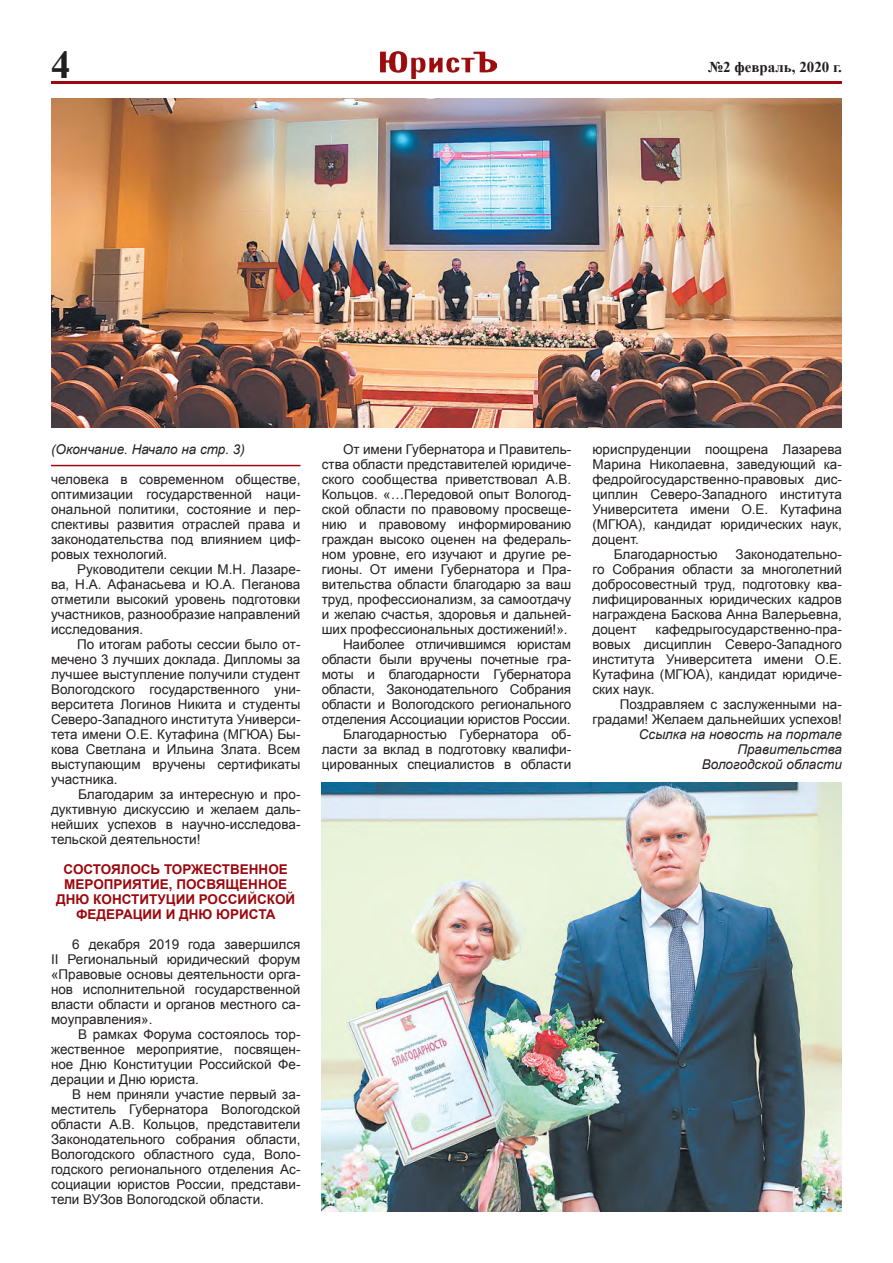
<style>
.page{position:relative;width:893px;height:1263px;background:#fff}
.page>*{position:absolute;margin:0;border:0;box-sizing:border-box;transform-origin:0 0}
.t1{font:700 39.15px "Times New Roman";color:#231f20}
.t2{font:700 15px "Times New Roman";color:#231f20}
.Основной{font:13.5px/15px "Arial";color:#231f20;text-align:justify}
.Основной-2{font:700 13.5px/15px "Arial";color:#9d070d;text-align:center}
.Основной-3{font:italic 13.5px "Arial";color:#231f20}
</style>
<div class="page">
<img style="left:381px;top:51px;width:115px;height:28px">
<hr style="left:51px;top:81px;width:791px;height:3px;background:#9d070d">
<img style="left:322px;top:782px;width:520px;height:430px">
<img style="left:51px;top:99px;width:791px;height:328px">
<hr style="left:51px;top:465px;width:249px;height:1px;background:#9d070d">
<p class="t1" style="left:51px;top:37px;width:21px">4</p>
<p class="t2" style="left:708px;top:57px;width:135px">№2 февраль, 2020 г.</p>
<p class="Основной-3" style="left:51px;top:441px;width:195px">(Окончание. Начало на стр. 3)</p>
<p class="Основной" style="left:51px;top:472px;width:251px">человека в современном обществе, оптимизации государственной наци&shy;ональной политики, состояние и пер&shy;спективы развития отраслей права и законодательства под влиянием циф&shy;ровых технологий.</p>
<p class="Основной" style="left:51px;top:562px;width:251px;text-indent:26px">Руководители секции М.Н. Лазаре&shy;ва, Н.А. Афанасьева и Ю.А. Пеганова отметили высокий уровень подготовки участников, разнообразие направлений исследования.</p>
<p class="Основной" style="left:51px;top:637px;width:251px;text-indent:26px">По итогам работы сессии было от&shy;мечено 3 лучших доклада. Дипломы за лучшее выступление получили студент Вологодского государственного уни&shy;верситета Логинов Никита и студенты Северо-Западного института Универси&shy;тета имени О.Е. Кутафина (МГЮА) Бы&shy;кова Светлана и Ильина Злата. Всем выступающим вручены сертификаты участника.</p>
<p class="Основной" style="left:51px;top:787px;width:251px;text-indent:27px">Благодарим за интересную и про&shy;дуктивную дискуссию и желаем даль&shy;нейших успехов в научно-исследова&shy;тельской деятельности!</p>
<p class="Основной-2" style="left:56px;top:862px;width:240px">СОСТОЯЛОСЬ ТОРЖЕСТВЕННОЕ<br>МЕРОПРИЯТИЕ, ПОСВЯЩЕННОЕ<br>ДНЮ КОНСТИТУЦИИ РОССИЙСКОЙ<br>ФЕДЕРАЦИИ И ДНЮ ЮРИСТА</p>
<p class="Основной" style="left:51px;top:937px;width:251px;text-indent:21px">6 декабря 2019 года завершился II Региональный юридический форум «Правовые основы деятельности орга&shy;нов исполнительной государственной власти области и органов местного са&shy;моуправления».</p>
<p class="Основной" style="left:51px;top:1027px;width:251px;text-indent:27px">В рамках Форума состоялось тор&shy;жественное мероприятие, посвящен&shy;ное Дню Конституции Российской Фе&shy;дерации и Дню юриста.</p>
<p class="Основной" style="left:51px;top:1087px;width:251px;text-indent:21px">В нем приняли участие первый за&shy;меститель Губернатора Вологодской области А.В. Кольцов, представители Законодательного собрания области, Вологодского областного суда, Воло&shy;годского регионального отделения Ас&shy;социации юристов России, представи&shy;тели ВУЗов Вологодской области.</p>
<p class="Основной" style="left:322px;top:442px;width:251px;text-indent:21px">От имени Губернатора и Правитель&shy;ства области представителей юридиче&shy;ского сообщества приветствовал А.В.<br>Кольцов. «…Передовой опыт Вологод&shy;ской области по правовому просвеще&shy;нию и правовому информированию граждан высоко оценен на федераль&shy;ном уровне, его изучают и другие ре&shy;гионы. От имени Губернатора и Пра&shy;вительства области благодарю за ваш труд, профессионализм, за самоотдачу и желаю счастья, здоровья и дальней&shy;ших профессиональных достижений!».</p>
<p class="Основной" style="left:322px;top:637px;width:251px;text-indent:21px">Наиболее отличившимся юристам области были вручены почетные гра&shy;моты и благодарности Губернатора области, Законодательного Собрания области и Вологодского регионального отделения Ассоциации юристов России.</p>
<p class="Основной" style="left:322px;top:727px;width:251px;text-indent:21px">Благодарностью Губернатора об&shy;ласти за вклад в подготовку квалифи&shy;цированных специалистов в области</p>
<p class="Основной" style="left:592px;top:442px;width:251px">юриспруденции поощрена Лазарева Марина Николаевна, заведующий ка&shy;федройгосударственно-правовых дис&shy;циплин Северо-Западного института Университета имени О.Е. Кутафина (МГЮА), кандидат юридических наук, доцент.</p>
<p class="Основной" style="left:614px;top:547px;width:105px">Благодарностью</p>
<p class="Основной" style="left:592px;top:547px;width:251px;text-indent:143px">Законодательно&shy;го Собрания области за многолетний добросовестный труд, подготовку ква&shy;лифицированных юридических кадров награждена Баскова Анна Валерьевна, доцент</p>
<p class="Основной" style="left:592px;top:622px;width:251px;text-indent:63px">кафедрыгосударственно-пра&shy;вовых дисциплин Северо-Западного института Университета имени О.Е.<br>Кутафина (МГЮА), кандидат юридиче&shy;ских наук.</p>
<p class="Основной" style="left:592px;top:697px;width:251px;text-align:right">Поздравляем с заслуженными на&shy;градами! Желаем дальнейших успехов!</p>
<p class="Основной-3" style="left:639px;top:726px;width:205px">Ссылка на новость на портале</p>
<p class="Основной-3" style="left:737px;top:741px;width:106px">Правительства</p>
<p class="Основной-3" style="left:702px;top:756px;width:142px">Вологодской области</p>
</div>
